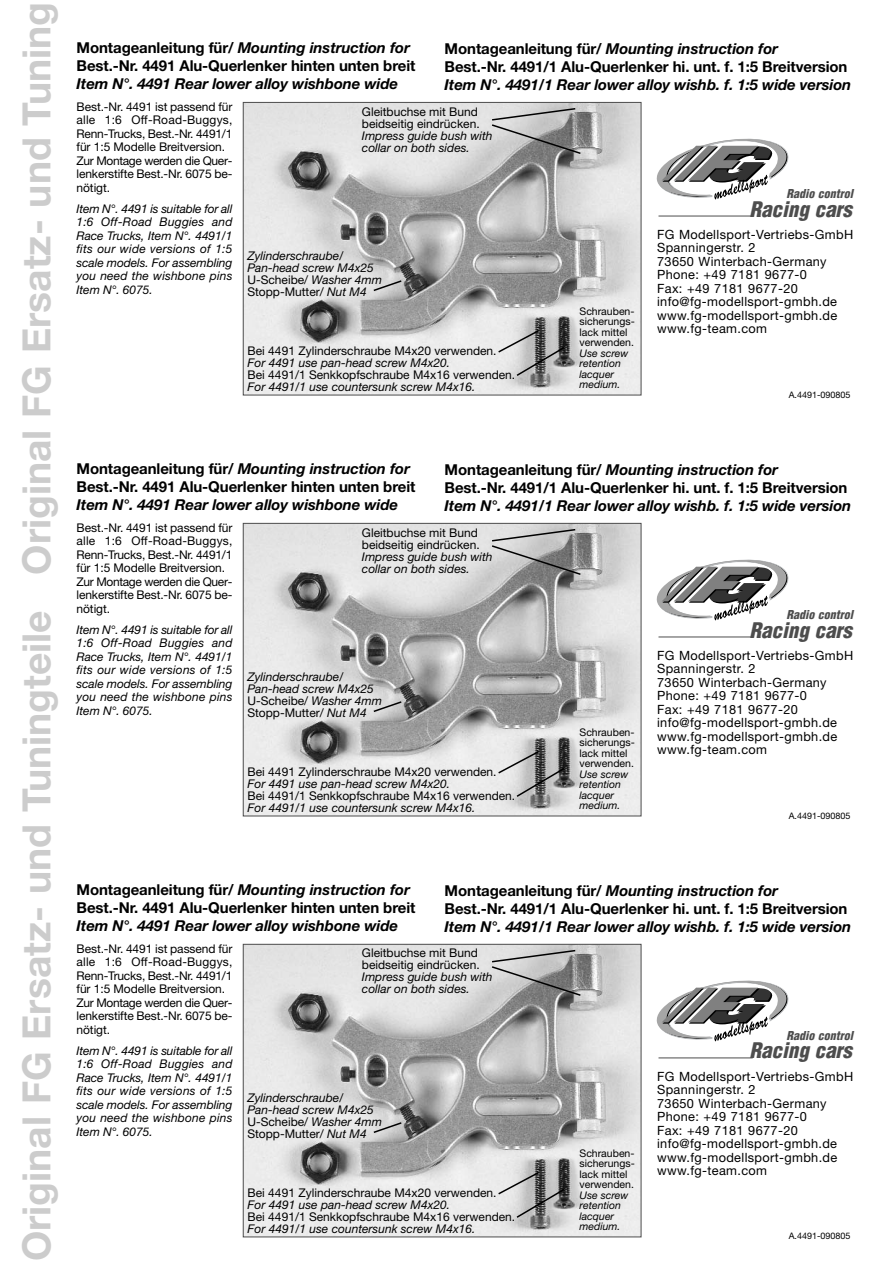
<style>
.page{position:relative;width:893px;height:1263px;background:#fff}
.page>*{position:absolute;margin:0;border:0;box-sizing:border-box;transform-origin:0 0}
.t1{font:700 39px "Helvetica Neue";color:#ccc}
.t2{font:italic 900 condensed 21px "Helvetica";color:#4d4d4d}
.t3{font:700 15px/18px "Helvetica Neue";letter-spacing:-.005em;color:#000}
.t4{font:italic 700 15px "Helvetica Neue";letter-spacing:-.005em;color:#000}
.t5{font:12.75px/13.5px "Helvetica Neue";letter-spacing:.03em;color:#000}
.t6{font:italic 12px/13.5px "Helvetica Neue";color:#000}
.t7{font:12px/13.5px "Helvetica Neue";color:#000}
.t8{font:italic 900 condensed 12px "Helvetica";color:#4d4d4d}
.t9{font:10.5px/10.5px "Helvetica Neue";color:#000}
.t10{font:italic 10.5px/10.5px "Helvetica Neue";color:#000}
.t11{font:9px "Helvetica Neue";color:#000}
.s1{font-style:italic}
.s2{font-style:normal}
</style>
<div class="page">
<svg style="left:656px;top:138px;width:133px;height:62px"></svg>
<div style="left:748px;top:199px;width:114px;height:25px;background:#fff"></div>
<hr style="left:658px;top:216px;width:95px;height:1px;background:#4d4d4d">
<img style="left:245px;top:104px;width:394px;height:289px">
<div style="left:243px;top:102px;width:398px;height:293px;border:1px solid #4d4d4d"></div>
<svg style="left:490px;top:107px;width:92px;height:48px;background:#a8a8a8"></svg>
<svg style="left:372px;top:279px;width:31px;height:13px"></svg>
<svg style="left:497px;top:329px;width:69px;height:48px;background:#aaa"></svg>
<svg style="left:656px;top:559px;width:133px;height:62px"></svg>
<div style="left:748px;top:620px;width:114px;height:25px;background:#fff"></div>
<hr style="left:658px;top:637px;width:95px;height:1px;background:#4d4d4d">
<img style="left:245px;top:525px;width:394px;height:289px">
<div style="left:243px;top:523px;width:398px;height:293px;border:1px solid #4d4d4d"></div>
<svg style="left:490px;top:528px;width:92px;height:48px;background:#a8a8a8"></svg>
<svg style="left:372px;top:700px;width:31px;height:13px"></svg>
<svg style="left:497px;top:750px;width:69px;height:48px;background:#aaa"></svg>
<svg style="left:656px;top:980px;width:133px;height:61px"></svg>
<hr style="left:658px;top:1058px;width:95px;height:1px;background:#4d4d4d">
<img style="left:245px;top:946px;width:394px;height:289px">
<div style="left:243px;top:944px;width:398px;height:293px;border:1px solid #4d4d4d"></div>
<svg style="left:490px;top:949px;width:92px;height:48px;background:#a8a8a8"></svg>
<svg style="left:372px;top:1121px;width:31px;height:13px"></svg>
<svg style="left:497px;top:1171px;width:69px;height:48px;background:#aaa"></svg>
<h1 class="t1" style="left:23px;top:1261px;width:1261px;rotate:-90deg">Original FG Ersatz- und Tuningteile Original FG Ersatz- und Tuning</h1>
<p class="t3" style="left:77px;top:40px;width:340px">Montageanleitung für/ <span class="s1">Mounting instruction for<br></span>Best.-Nr. 4491 Alu-Querlenker hinten unten breit</p>
<p class="t4" style="left:77px;top:79px;width:323px">Item N°. 4491 Rear lower alloy wishbone wide</p>
<p class="t3" style="left:445px;top:41px;width:404px">Montageanleitung für/ <span class="s1">Mounting instruction for<br></span>Best.-Nr. 4491/1 Alu-Querlenker hi. unt. f. 1:5 Breitversion</p>
<p class="t4" style="left:445px;top:80px;width:408px">Item N°. 4491/1 Rear lower alloy wishb. f. 1:5 wide version</p>
<p class="t7" style="left:362px;top:106px;width:119px;line-height:12px">Gleitbuchse mit Bund beidseitig eindrücken.</p>
<p class="t6" style="left:362px;top:130px;width:132px;line-height:12px">Impress guide bush with collar on both sides.</p>
<p class="t7" style="left:77px;top:101px;width:157px">Best.-Nr. 4491 ist passend für alle 1:6 Off-Road-Buggys,<br>Renn-Trucks, Best.-Nr. 4491/1 für 1:5 Modelle Breitversion.<br>Zur Montage werden die Quer&shy;lenkerstifte Best.-Nr. 6075 be&shy;nötigt.</p>
<p class="t6" style="left:77px;top:203px;width:157px;text-align:justify">Item N°. 4491 is suitable for all 1:6 Off-Road Buggies and Race Trucks, Item N°. 4491/1 fits our wide versions of 1:5 scale models. For assembling you need the wishbone pins Item N°. 6075.</p>
<p class="t8" style="left:786px;top:189px;width:71px">Radio control</p>
<p class="t5" style="left:657px;top:229px;width:198px">FG Modellsport-Vertriebs-GmbH<br>Spanningerstr. 2<br>73650 Winterbach-Germany<br>Phone: +49 7181 9677-0<br>Fax: +49 7181 9677-20 info@fg-modellsport-gmbh.de www.fg-modellsport-gmbh.de www.fg-team.com</p>
<h2 class="t2" style="left:749px;top:201px;width:108px">Racing cars</h2>
<p class="t6" style="left:247px;top:251px;width:136px;line-height:12px">Zylinderschraube/<br>Pan-head screw M4x25<br><span class="s2">U-Scheibe/</span> Washer 4mm<br><span class="s2">Stopp-Mutter/</span> Nut M4</p>
<p class="t9" style="left:579px;top:307px;width:57px">Schrauben&shy;sicherungs&shy;lack mittel verwenden.</p>
<p class="t10" style="left:579px;top:349px;width:51px">Use screw retention lacquer medium.</p>
<p class="t7" style="left:248px;top:345px;width:250px">Bei 4491 Zylinderschraube M4x20 verwenden.</p>
<p class="t6" style="left:248px;top:357px;width:204px">For 4491 use pan-head screw M4x20.</p>
<p class="t7" style="left:248px;top:369px;width:269px">Bei 4491/1 Senkkopfschraube M4x16 verwenden.</p>
<p class="t6" style="left:248px;top:381px;width:229px">For 4491/1 use countersunk screw M4x16.</p>
<p class="t11" style="left:789px;top:391px;width:63px">A.4491-090805</p>
<p class="t3" style="left:77px;top:461px;width:340px">Montageanleitung für/ <span class="s1">Mounting instruction for<br></span>Best.-Nr. 4491 Alu-Querlenker hinten unten breit</p>
<p class="t4" style="left:77px;top:499px;width:323px">Item N°. 4491 Rear lower alloy wishbone wide</p>
<p class="t3" style="left:445px;top:462px;width:404px">Montageanleitung für/ <span class="s1">Mounting instruction for<br></span>Best.-Nr. 4491/1 Alu-Querlenker hi. unt. f. 1:5 Breitversion</p>
<p class="t4" style="left:445px;top:500px;width:408px">Item N°. 4491/1 Rear lower alloy wishb. f. 1:5 wide version</p>
<p class="t7" style="left:362px;top:527px;width:119px;line-height:12px">Gleitbuchse mit Bund beidseitig eindrücken.</p>
<p class="t6" style="left:362px;top:551px;width:132px;line-height:12px">Impress guide bush with collar on both sides.</p>
<p class="t7" style="left:77px;top:522px;width:157px">Best.-Nr. 4491 ist passend für alle 1:6 Off-Road-Buggys,<br>Renn-Trucks, Best.-Nr. 4491/1 für 1:5 Modelle Breitversion.<br>Zur Montage werden die Quer&shy;lenkerstifte Best.-Nr. 6075 be&shy;nötigt.</p>
<p class="t6" style="left:77px;top:624px;width:157px;text-align:justify">Item N°. 4491 is suitable for all 1:6 Off-Road Buggies and Race Trucks, Item N°. 4491/1 fits our wide versions of 1:5 scale models. For assembling you need the wishbone pins Item N°. 6075.</p>
<p class="t8" style="left:786px;top:610px;width:71px">Radio control</p>
<p class="t5" style="left:657px;top:650px;width:198px">FG Modellsport-Vertriebs-GmbH<br>Spanningerstr. 2<br>73650 Winterbach-Germany<br>Phone: +49 7181 9677-0<br>Fax: +49 7181 9677-20 info@fg-modellsport-gmbh.de www.fg-modellsport-gmbh.de www.fg-team.com</p>
<h2 class="t2" style="left:749px;top:622px;width:108px">Racing cars</h2>
<p class="t6" style="left:247px;top:672px;width:136px;line-height:12px">Zylinderschraube/<br>Pan-head screw M4x25<br><span class="s2">U-Scheibe/</span> Washer 4mm<br><span class="s2">Stopp-Mutter/</span> Nut M4</p>
<p class="t9" style="left:579px;top:728px;width:57px">Schrauben&shy;sicherungs&shy;lack mittel verwenden.</p>
<p class="t10" style="left:579px;top:770px;width:51px">Use screw retention lacquer medium.</p>
<p class="t7" style="left:248px;top:766px;width:250px">Bei 4491 Zylinderschraube M4x20 verwenden.</p>
<p class="t6" style="left:248px;top:778px;width:204px">For 4491 use pan-head screw M4x20.</p>
<p class="t7" style="left:248px;top:790px;width:269px">Bei 4491/1 Senkkopfschraube M4x16 verwenden.</p>
<p class="t6" style="left:248px;top:802px;width:229px">For 4491/1 use countersunk screw M4x16.</p>
<p class="t11" style="left:789px;top:812px;width:63px">A.4491-090805</p>
<p class="t3" style="left:77px;top:882px;width:340px">Montageanleitung für/ <span class="s1">Mounting instruction for<br></span>Best.-Nr. 4491 Alu-Querlenker hinten unten breit</p>
<p class="t4" style="left:77px;top:920px;width:323px">Item N°. 4491 Rear lower alloy wishbone wide</p>
<p class="t3" style="left:445px;top:883px;width:404px">Montageanleitung für/ <span class="s1">Mounting instruction for<br></span>Best.-Nr. 4491/1 Alu-Querlenker hi. unt. f. 1:5 Breitversion</p>
<p class="t4" style="left:445px;top:921px;width:408px">Item N°. 4491/1 Rear lower alloy wishb. f. 1:5 wide version</p>
<p class="t7" style="left:362px;top:948px;width:119px;line-height:12px">Gleitbuchse mit Bund beidseitig eindrücken.</p>
<p class="t6" style="left:362px;top:972px;width:132px;line-height:12px">Impress guide bush with collar on both sides.</p>
<p class="t7" style="left:77px;top:943px;width:157px">Best.-Nr. 4491 ist passend für alle 1:6 Off-Road-Buggys,<br>Renn-Trucks, Best.-Nr. 4491/1 für 1:5 Modelle Breitversion.<br>Zur Montage werden die Quer&shy;lenkerstifte Best.-Nr. 6075 be&shy;nötigt.</p>
<p class="t6" style="left:77px;top:1045px;width:157px;text-align:justify">Item N°. 4491 is suitable for all 1:6 Off-Road Buggies and Race Trucks, Item N°. 4491/1 fits our wide versions of 1:5 scale models. For assembling you need the wishbone pins Item N°. 6075.</p>
<p class="t8" style="left:786px;top:1031px;width:71px">Radio control</p>
<p class="t5" style="left:657px;top:1071px;width:198px">FG Modellsport-Vertriebs-GmbH<br>Spanningerstr. 2<br>73650 Winterbach-Germany<br>Phone: +49 7181 9677-0<br>Fax: +49 7181 9677-20 info@fg-modellsport-gmbh.de www.fg-modellsport-gmbh.de www.fg-team.com</p>
<h2 class="t2" style="left:749px;top:1043px;width:108px">Racing cars</h2>
<p class="t6" style="left:247px;top:1093px;width:136px;line-height:12px">Zylinderschraube/<br>Pan-head screw M4x25<br><span class="s2">U-Scheibe/</span> Washer 4mm<br><span class="s2">Stopp-Mutter/</span> Nut M4</p>
<p class="t9" style="left:579px;top:1149px;width:57px">Schrauben&shy;sicherungs&shy;lack mittel verwenden.</p>
<p class="t10" style="left:579px;top:1191px;width:51px">Use screw retention lacquer medium.</p>
<p class="t7" style="left:248px;top:1187px;width:250px">Bei 4491 Zylinderschraube M4x20 verwenden.</p>
<p class="t6" style="left:248px;top:1199px;width:204px">For 4491 use pan-head screw M4x20.</p>
<p class="t7" style="left:248px;top:1211px;width:269px">Bei 4491/1 Senkkopfschraube M4x16 verwenden.</p>
<p class="t6" style="left:248px;top:1223px;width:229px">For 4491/1 use countersunk screw M4x16.</p>
<p class="t11" style="left:789px;top:1233px;width:63px">A.4491-090805</p>
</div>
